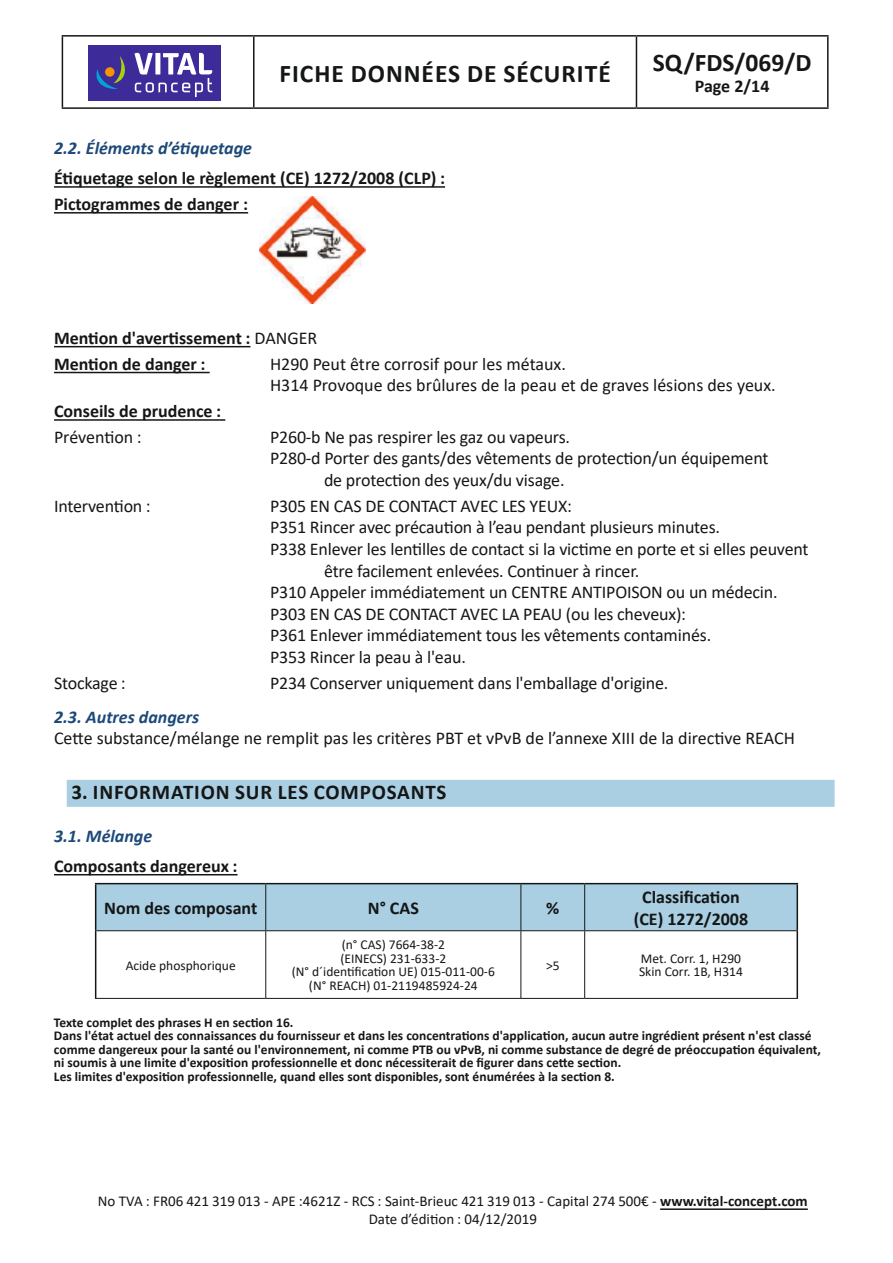
<style>
.page{position:relative;width:893px;height:1263px;background:#fff}
.page>*{position:absolute;margin:0;border:0;box-sizing:border-box;transform-origin:0 0}
.t1{font:700 25.5px "Calibri";letter-spacing:.04em;color:#151616}
.t2{font:700 21px "Calibri";letter-spacing:.04em;color:#151616}
.t3{font:18px/21.6px "Calibri";letter-spacing:-.01em;color:#151616}
.t4{font:700 18px/25.8px "Calibri";color:#151616}
.t5{font:italic 700 18px "Calibri";color:#1c4979}
.t6{font:15px/18px "Calibri";color:#151616;text-align:center}
.t7{font:700 13.5px/13.5px "Calibri";color:#151616}
.t8{font:13.5px/13.5px "Calibri";color:#151616;text-align:center}
.s1{font-weight:400}
.s2{font-weight:700}
</style>
<div class="page">
<hr style="left:62px;top:35px;width:192px;height:2px;background:#151616">
<hr style="left:62px;top:37px;width:1px;height:70px;background:#151616">
<hr style="left:254px;top:35px;width:382px;height:2px;background:#151616">
<hr style="left:253px;top:37px;width:1px;height:70px;background:#151616">
<hr style="left:636px;top:35px;width:193px;height:2px;background:#151616">
<hr style="left:636px;top:37px;width:1px;height:70px;background:#151616">
<hr style="left:827px;top:37px;width:2px;height:70px;background:#151616">
<hr style="left:62px;top:107px;width:192px;height:2px;background:#151616">
<hr style="left:254px;top:107px;width:382px;height:2px;background:#151616">
<hr style="left:636px;top:107px;width:193px;height:2px;background:#151616">
<div style="left:89px;top:45px;width:132px;height:55px;background:#3c2b99"></div>
<svg style="left:134px;top:53px;width:78px;height:44px"></svg>
<svg style="left:96px;top:56px;width:29px;height:33px"></svg>
<div style="left:105px;top:67px;width:10px;height:10px;background:#f59403;border-radius:50%"></div>
<hr style="left:660px;top:1208px;width:148px;height:2px;background:#151616">
<hr style="left:54px;top:186px;width:391px;height:2px;background:#151616">
<hr style="left:54px;top:212px;width:194px;height:2px;background:#151616">
<hr style="left:54px;top:346px;width:196px;height:1px;background:#151616">
<hr style="left:54px;top:372px;width:156px;height:1px;background:#151616">
<hr style="left:54px;top:419px;width:171px;height:2px;background:#151616">
<div style="left:67px;top:780px;width:768px;height:27px;background:#aacfe2"></div>
<hr style="left:54px;top:874px;width:184px;height:1px;background:#151616">
<div style="left:96px;top:884px;width:700px;height:46px;background:#aacfe2"></div>
<hr style="left:95px;top:883px;width:171px;height:1px;background:#151616">
<hr style="left:95px;top:884px;width:1px;height:47px;background:#151616">
<hr style="left:266px;top:883px;width:255px;height:1px;background:#151616">
<hr style="left:521px;top:883px;width:64px;height:1px;background:#151616">
<hr style="left:585px;top:883px;width:213px;height:1px;background:#151616">
<hr style="left:796px;top:884px;width:2px;height:47px;background:#151616">
<hr style="left:95px;top:931px;width:1px;height:67px;background:#151616">
<hr style="left:796px;top:931px;width:2px;height:67px;background:#151616">
<hr style="left:96px;top:930px;width:170px;height:1px;background:#151616">
<hr style="left:266px;top:930px;width:255px;height:1px;background:#151616">
<hr style="left:265px;top:931px;width:1px;height:67px;background:#151616">
<hr style="left:521px;top:930px;width:64px;height:1px;background:#151616">
<hr style="left:520px;top:931px;width:1px;height:67px;background:#151616">
<hr style="left:585px;top:930px;width:211px;height:1px;background:#151616">
<hr style="left:584px;top:931px;width:1px;height:67px;background:#151616">
<hr style="left:95px;top:998px;width:171px;height:1px;background:#151616">
<hr style="left:266px;top:998px;width:255px;height:1px;background:#151616">
<hr style="left:521px;top:998px;width:64px;height:1px;background:#151616">
<hr style="left:585px;top:998px;width:213px;height:1px;background:#151616">
<hr style="left:265px;top:884px;width:1px;height:46px;background:#151616">
<hr style="left:520px;top:884px;width:1px;height:46px;background:#151616">
<hr style="left:584px;top:884px;width:1px;height:46px;background:#151616">
<img style="left:259px;top:197px;width:107px;height:106px">
<h1 class="t1" style="left:279px;top:55px;width:333px">FICHE DONNÉES DE SÉCURITÉ</h1>
<h1 class="t1" style="left:653px;top:44px;width:160px">SQ/FDS/069/D</h1>
<p class="t4" style="left:695px;top:73px;width:76px">Page 2/14</p>
<p class="t5" style="left:54px;top:135px;width:200px">2.2. Éléments d’étiquetage</p>
<p class="t4" style="left:54px;top:165px;width:393px">Étiquetage selon le règlement (CE) 1272/2008 (CLP) :<br>Pictogrammes de danger :</p>
<p class="t4" style="left:54px;top:324px;width:265px">Mention d'avertissement : <span class="s1">DANGER<br></span>Mention de danger :</p>
<p class="t3" style="left:270px;top:352px;width:507px">H290 Peut être corrosif pour les métaux.<br>H314 Provoque des brûlures de la peau et de graves lésions des yeux.</p>
<p class="t4" style="left:54px;top:398px;width:169px">Conseils de prudence :</p>
<p class="t3" style="left:54px;top:426px;width:89px">Prévention :</p>
<p class="t3" style="left:270px;top:426px;width:302px">P260-b Ne pas respirer les gaz ou vapeurs.</p>
<p class="t3" style="left:270px;top:447px;width:500px">P280-d Porter des gants/des vêtements de protection/un équipement</p>
<p class="t3" style="left:324px;top:469px;width:242px">de protection des yeux/du visage.</p>
<p class="t3" style="left:54px;top:495px;width:98px">Intervention :</p>
<p class="t3" style="left:270px;top:495px;width:304px">P305 EN CAS DE CONTACT AVEC LES YEUX:</p>
<p class="t3" style="left:270px;top:516px;width:452px">P351 Rincer avec précaution à l’eau pendant plusieurs minutes.</p>
<p class="t3" style="left:270px;top:538px;width:540px">P338 Enlever les lentilles de contact si la victime en porte et si elles peuvent</p>
<p class="t3" style="left:324px;top:559px;width:317px">être facilement enlevées. Continuer à rincer.</p>
<p class="t3" style="left:270px;top:581px;width:509px">P310 Appeler immédiatement un CENTRE ANTIPOISON ou un médecin.</p>
<p class="t3" style="left:270px;top:603px;width:418px">P303 EN CAS DE CONTACT AVEC LA PEAU (ou les cheveux):</p>
<p class="t3" style="left:270px;top:624px;width:443px">P361 Enlever immédiatement tous les vêtements contaminés.</p>
<p class="t3" style="left:270px;top:646px;width:197px">P353 Rincer la peau à l'eau.</p>
<p class="t3" style="left:54px;top:672px;width:73px">Stockage :</p>
<p class="t3" style="left:270px;top:672px;width:400px">P234 Conserver uniquement dans l'emballage d'origine.</p>
<p class="t5" style="left:54px;top:704px;width:147px">2.3. Autres dangers</p>
<p class="t3" style="left:54px;top:727px;width:742px">Cette substance/mélange ne remplit pas les critères PBT et vPvB de l’annexe XIII de la directive REACH</p>
<p class="t2" style="left:72px;top:777px;width:377px">3. INFORMATION SUR LES COMPOSANTS</p>
<p class="t5" style="left:54px;top:823px;width:100px">3.1. Mélange</p>
<p class="t4" style="left:54px;top:853px;width:185px">Composants dangereux :</p>
<p class="t4" style="left:104px;top:895px;width:155px">Nom des composant</p>
<p class="t4" style="left:368px;top:895px;width:53px">N° CAS</p>
<p class="t4" style="left:546px;top:895px;width:15px">%</p>
<p class="t4" style="left:634px;top:886px;width:116px;line-height:21.6px;text-align:center">Classification (CE) 1272/2008</p>
<p class="t8" style="left:126px;top:958px;width:112px">Acide phosphorique</p>
<p class="t8" style="left:292px;top:938px;width:205px">(n° CAS) 7664-38-2<br>(EINECS) 231-633-2<br>(N° d´identification UE) 015-011-00-6 (N° REACH) 01-2119485924-24</p>
<p class="t8" style="left:546px;top:958px;width:15px">&gt;5</p>
<p class="t8" style="left:639px;top:951px;width:105px;text-align:left">Met. Corr. 1, H290<br>Skin Corr. 1B, H314</p>
<p class="t7" style="left:54px;top:1015px;width:768px">Texte complet des phrases H en section 16.<br>Dans l'état actuel des connaissances du fournisseur et dans les concentrations d'application, aucun autre ingrédient présent n'est classé comme dangereux pour la santé ou l'environnement, ni comme PTB ou vPvB, ni comme substance de degré de préoccupation équivalent, ni soumis à une limite d'exposition professionnelle et donc nécessiterait de figurer dans cette section.<br>Les limites d'exposition professionnelle, quand elles sont disponibles, sont énumérées à la section 8.</p>
<p class="t6" style="left:98px;top:1192px;width:711px">No TVA : FR06 421 319 013 - APE :4621Z - RCS : Saint-Brieuc 421 319 013 - Capital 274 500€ - <span class="s2">www.vital-concept.com<br></span>Date d’édition : 04/12/2019</p>
</div>
